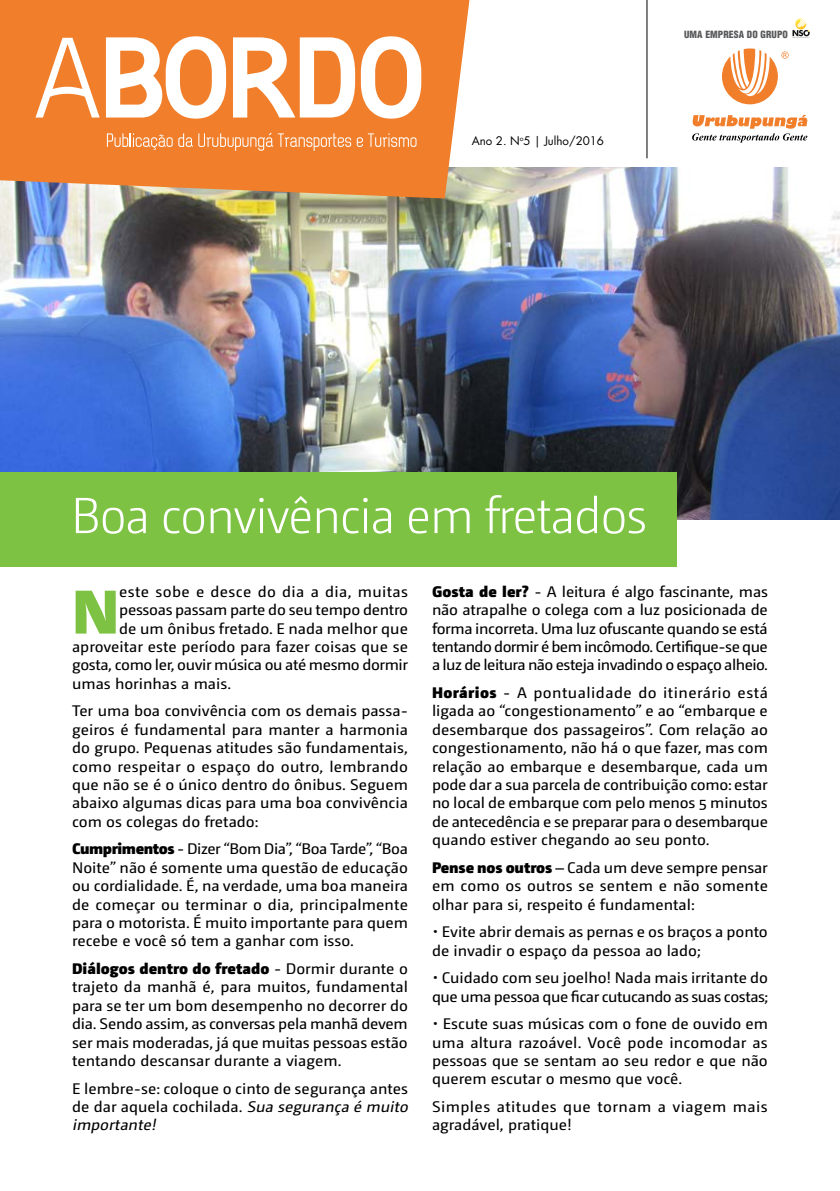
<style>
.page{position:relative;width:840px;height:1191px;background:#fff}
.page>*{position:absolute;margin:0;border:0;box-sizing:border-box;transform-origin:0 0}
.UBPG_Texto{font:900 61.6px "Camingo Dos Pro";color:#7dc243;scale:1.06 1}
.UBPG_Título{font:300 50.6px "Camingo Dos Pro";letter-spacing:-.03em;color:#fff}
.UBPG_Texto-2{font:15.4px/18.4px "Camingo Dos Pro";color:#000;text-align:justify;scale:1.06 1}
.UBPG_Texto-3{font:15.4px/18.4px "Camingo Dos Pro";letter-spacing:.025em;color:#000;scale:1.06 1}
.UBPG_Texto-4{font:15.4px "Camingo Dos Pro";letter-spacing:-.025em;color:#000;scale:1.06 1}
.UBPG_Texto-5{font:15.4px "Camingo Dos Pro";letter-spacing:-.02em;color:#000;scale:1.06 1}
.UBPG_Texto-6{font:15.4px "Camingo Dos Pro";letter-spacing:.02em;color:#000;scale:1.06 1}
.UBPG_Texto-7{font:11.6px "Futura Std";color:#000}
.UBPG_Texto-8{font:900 condensed 9.8px "Helvetica LT Std";letter-spacing:.01em;color:#58595b}
.s1{font-weight:900}
.s2{font-style:italic}
</style>
<div class="page">
<img style="left:0;top:168px;width:839px;height:351px">
<svg style="left:692px;top:115px;width:115px;height:28px"></svg>
<svg style="left:722px;top:48px;width:66px;height:57px"></svg>
<hr style="left:646px;top:0;width:1px;height:158px;background:#000">
<svg style="left:792px;top:19px;width:17px;height:19px"></svg>
<div style="left:0;top:472px;width:676px;height:94px;background:#7dc243"></div>
<svg style="left:0;top:0;width:469px;height:198px;background:#ec863b"></svg>
<svg style="left:107px;top:133px;width:65px;height:17px"></svg>
<svg style="left:178px;top:133px;width:238px;height:18px;background:#f3944f"></svg>
<svg style="left:35px;top:38px;width:65px;height:80px"></svg>
<svg style="left:106px;top:36px;width:120px;height:83px"></svg>
<svg style="left:233px;top:36px;width:188px;height:83px"></svg>
<p class="UBPG_Texto-7" style="left:471px;top:133px;width:134px">Ano 2. N<sup>o</sup>5 | Julho/2016</p>
<p class="UBPG_Texto-8" style="left:683px;top:28px;width:105px">UMA EMPRESA DO GRUPO</p>
<p class="UBPG_Título" style="left:71px;top:486px;width:577px">Boa convivência em fretados</p>
<p class="UBPG_Texto" style="left:72px;top:573px;width:46px">N</p>
<p class="UBPG_Texto-6" style="left:119px;top:582px;width:273px">este sobe e desce do dia a dia, muitas</p>
<p class="UBPG_Texto-5" style="left:119px;top:601px;width:274px">pessoas passam parte do seu tempo dentro</p>
<p class="UBPG_Texto-2" style="left:119px;top:619px;width:274px">de um ônibus fretado. E nada melhor que</p>
<p class="UBPG_Texto-2" style="left:72px;top:637px;width:318px">aproveitar este período para fazer coisas que se</p>
<p class="UBPG_Texto-4" style="left:72px;top:656px;width:318px">gosta, como ler, ouvir música ou até mesmo dormir</p>
<p class="UBPG_Texto-2" style="left:72px;top:674px;width:152px">umas horinhas a mais.</p>
<p class="UBPG_Texto-2" style="left:72px;top:702px;width:318px">Ter uma boa convivência com os demais passa&shy;geiros é fundamental para manter a harmonia do grupo. Pequenas atitudes são fundamentais, como respeitar o espaço do outro, lembrando que não se é o único dentro do ônibus. Seguem abaixo algumas dicas para uma boa convivência com os colegas do fretado:</p>
<p class="UBPG_Texto-2" style="left:72px;top:839px;width:318px"><span class="s1">Cumprimentos</span> - Dizer “Bom Dia”, “Boa Tarde”, “Boa Noite” não é somente uma questão de educação ou cordialidade. É, na verdade, uma boa maneira de começar ou terminar o dia, principalmente para o motorista. É muito importante para quem recebe e você só tem a ganhar com isso.</p>
<p class="UBPG_Texto-2" style="left:72px;top:959px;width:318px"><span class="s1">Diálogos dentro do fretado</span> - Dormir durante o trajeto da manhã é, para muitos, fundamental para se ter um bom desempenho no decorrer do dia. Sendo assim, as conversas pela manhã devem ser mais moderadas, já que muitas pessoas estão tentando descansar durante a viagem.</p>
<p class="UBPG_Texto-2" style="left:72px;top:1079px;width:321px;text-align:left">E lembre-se: coloque o cinto de segurança antes de dar aquela cochilada. <span class="s2">Sua segurança é muito importante!</span></p>
<p class="UBPG_Texto-2" style="left:432px;top:582px;width:318px"><span class="s1">Gosta de ler?</span> - A leitura é algo fascinante, mas não atrapalhe o colega com a luz posicionada de forma incorreta. Uma luz ofuscante quando se está tentando dormir é bem incômodo. Certifique-se que a luz de leitura não esteja invadindo o espaço alheio.</p>
<p class="UBPG_Texto-2" style="left:432px;top:683px;width:318px"><span class="s1">Horários</span> - A pontualidade do itinerário está ligada ao “congestionamento” e ao “embarque e desembarque dos passageiros”. Com relação ao congestionamento, não há o que fazer, mas com relação ao embarque e desembarque, cada um pode dar a sua parcela de contribuição como: estar no local de embarque com pelo menos 5 minutos de antecedência e se preparar para o desembarque quando estiver chegando ao seu ponto.</p>
<p class="UBPG_Texto-2" style="left:432px;top:858px;width:318px"><span class="s1">Pense nos outros</span> – Cada um deve sempre pensar em como os outros se sentem e não somente olhar para si, respeito é fundamental:</p>
<p class="UBPG_Texto-2" style="left:432px;top:922px;width:318px">• Evite abrir demais as pernas e os braços a ponto de invadir o espaço da pessoa ao lado;</p>
<p class="UBPG_Texto-2" style="left:432px;top:968px;width:318px">• Cuidado com seu joelho! Nada mais irritante do que uma pessoa que ficar cutucando as suas costas;</p>
<p class="UBPG_Texto-2" style="left:432px;top:1014px;width:318px">• Escute suas músicas com o fone de ouvido em uma altura razoável. Você pode incomodar as pessoas que se sentam ao seu redor e que não querem escutar o mesmo que você.</p>
<p class="UBPG_Texto-3" style="left:432px;top:1097px;width:318px">Simples atitudes que tornam a viagem mais agradável, pratique!</p>
</div>
